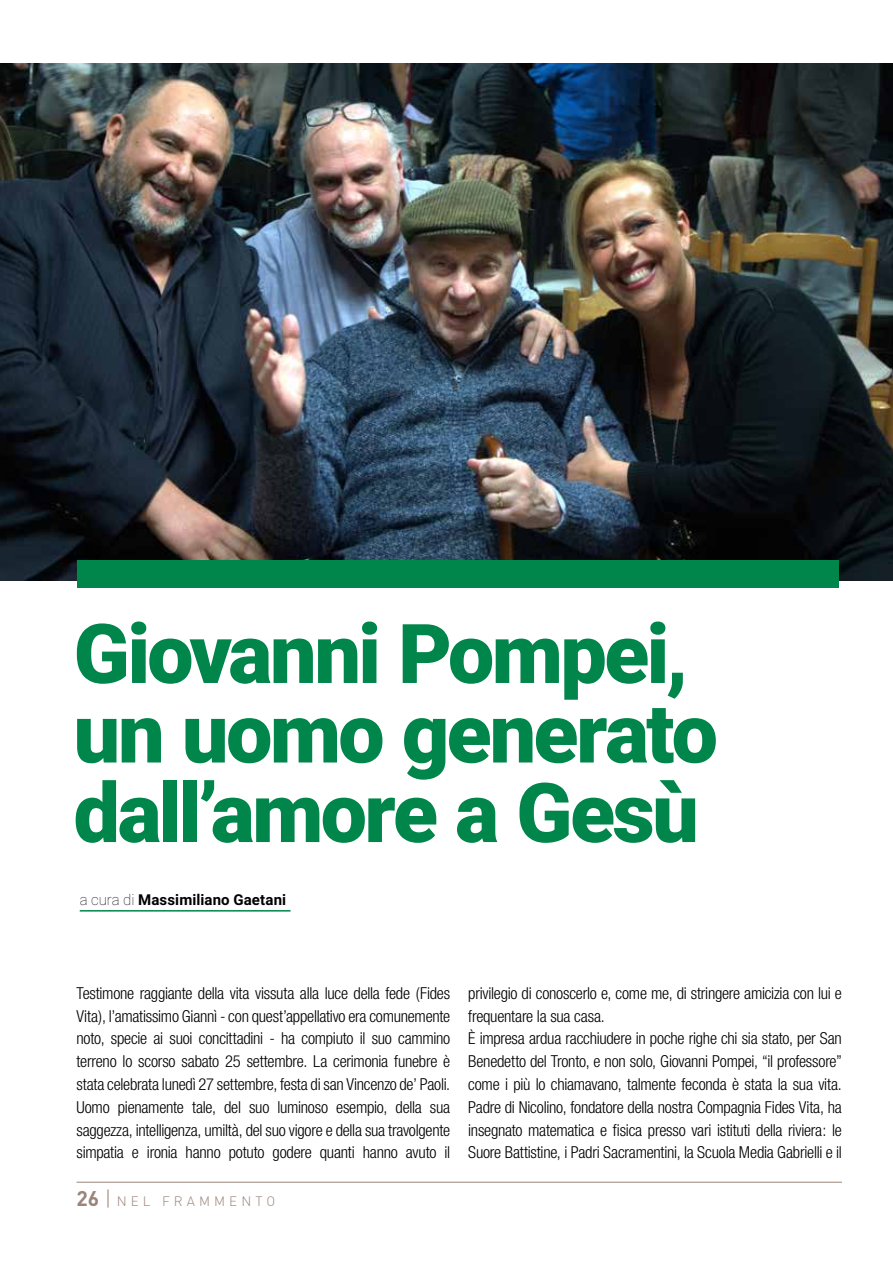
<style>
.page{position:relative;width:893px;height:1263px;background:#fff}
.page>*{position:absolute;margin:0;border:0;box-sizing:border-box;transform-origin:0 0}
.t1{font:900 82.5px/79.5px "Roboto";letter-spacing:-.03em;color:#00854a}
.t2{font:300 condensed 16.5px/22.8px "Helvetica Neue";letter-spacing:-.015em;color:#000;text-align:justify}
.t3{font:700 15px "Roboto";letter-spacing:.01em;color:#000}
.t4{font:300 13.5px "DIN";letter-spacing:.3em;color:#9b8579}
.s1{font-weight:100}
.s2{font-weight:700;font-size:21px}
.s3{font-size:21px}
</style>
<div class="page">
<hr style="left:77px;top:1182px;width:765px;height:1px;background:#9b8579">
<img style="left:0;top:64px;width:893px;height:516px">
<div style="left:78px;top:561px;width:761px;height:27px;background:#00854a"></div>
<hr style="left:80px;top:910px;width:211px;height:1px;background:#00854a">
<h1 class="t1" style="left:74px;top:611px;width:646px">Giovanni Pompei, un uomo generato dall’amore a Gesù</h1>
<p class="t3" style="left:80px;top:889px;width:208px"><span class="s1">a cura di</span> Massimiliano Gaetani</p>
<p class="t2" style="left:77px;top:981px;width:375px">Testimone raggiante della vita vissuta alla luce della fede (Fides Vita), l’amatissimo Giannì - con quest’appellativo era comunemente noto, specie ai suoi concittadini - ha compiuto il suo cammino terreno lo scorso sabato 25 settembre. La cerimonia funebre è stata celebrata lunedì 27 settembre, festa di san Vincenzo de’ Paoli.<br>Uomo pienamente tale, del suo luminoso esempio, della sua saggezza, intelligenza, umiltà, del suo vigore e della sua travolgente simpatia e ironia hanno potuto godere quanti hanno avuto il</p>
<p class="t2" style="left:468px;top:981px;width:375px;text-align:left">privilegio di conoscerlo e, come me, di stringere amicizia con lui e frequentare la sua casa.<br>È impresa ardua racchiudere in poche righe chi sia stato, per San Benedetto del Tronto, e non solo, Giovanni Pompei, “il professore” come i più lo chiamavano, talmente feconda è stata la sua vita.<br>Padre di Nicolino, fondatore della nostra Compagnia Fides Vita, ha insegnato matematica e fisica presso vari istituti della riviera: le Suore Battistine, i Padri Sacramentini, la Scuola Media Gabrielli e il</p>
<p class="t4" style="left:77px;top:1193px;width:200px"><span class="s2">26</span> <span class="s3">|</span> NEL FRAMMENTO</p>
</div>
